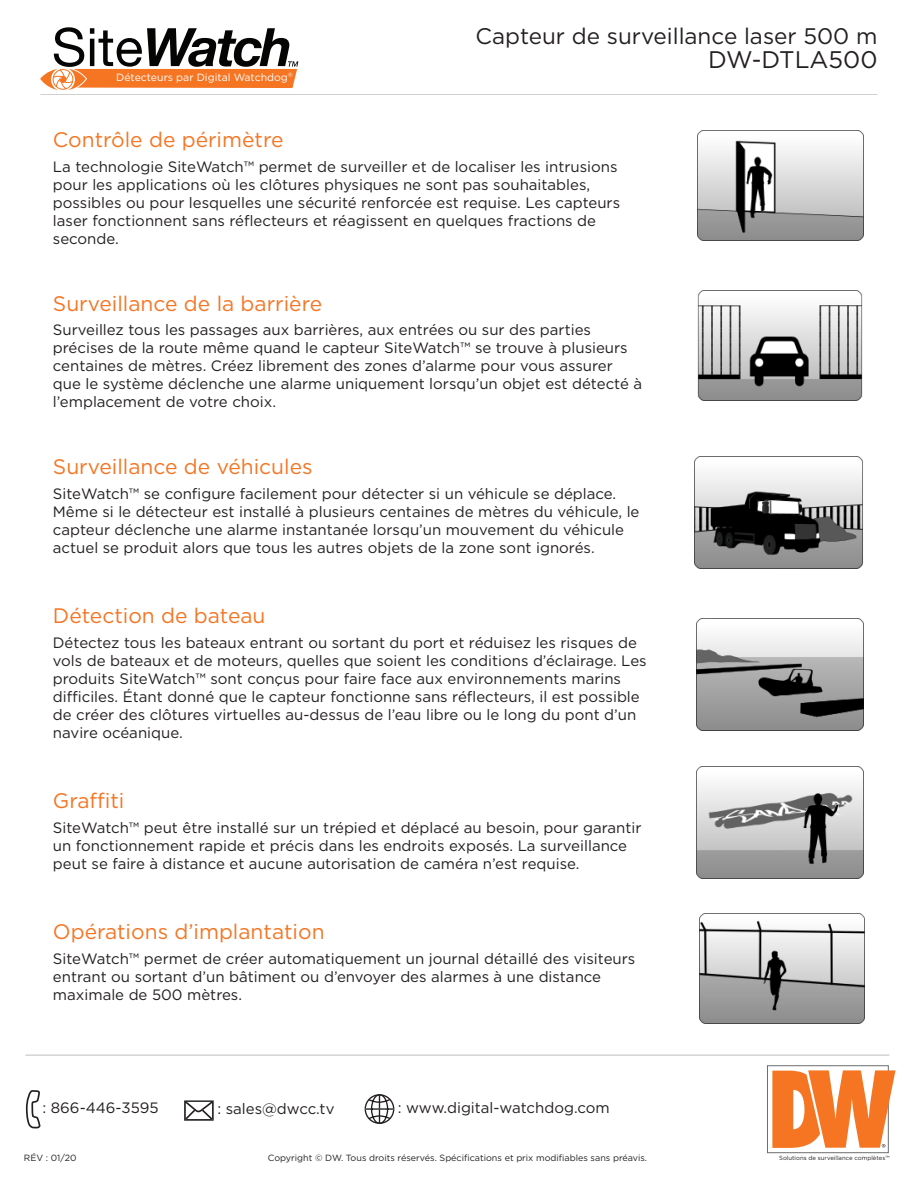
<style>
.page{position:relative;width:918px;height:1188px;background:#fff}
.page>*{position:absolute;margin:0;border:0;box-sizing:border-box;transform-origin:0 0}
.t1{font:24px "Gotham";color:#231f20}
.t2{font:22.5px "Gotham";color:#231f20}
.t3{font:21px "Gotham";color:#f57523}
.t4{font:15px/18px "Gotham";color:#231f20}
.t5{font:10.5px "Gotham";color:#fff}
.t6{font:9px "Gotham";color:#231f20}
.t7{font:6px "Gotham";color:#231f20}
</style>
<div class="page">
<hr style="left:40px;top:94px;width:838px;height:1px;background:#cfd0d2">
<div style="left:767px;top:1065px;width:122px;height:88px;border:1px solid #6c6d70"></div>
<svg style="left:772px;top:1070px;width:124px;height:78px"></svg>
<hr style="left:25px;top:1055px;width:864px;height:1px;background:#bcbdc0">
<svg style="left:26px;top:1090px;width:15px;height:38px"></svg>
<svg style="left:184px;top:1100px;width:30px;height:21px"></svg>
<svg style="left:365px;top:1094px;width:29px;height:30px"></svg>
<img style="left:697px;top:619px;width:167px;height:111px">
<img style="left:697px;top:291px;width:166px;height:109px">
<img style="left:697px;top:767px;width:167px;height:111px">
<img style="left:699px;top:914px;width:165px;height:109px">
<img style="left:698px;top:131px;width:165px;height:110px">
<img style="left:695px;top:456px;width:168px;height:113px">
<svg style="left:40px;top:27px;width:258px;height:64px"></svg>
<div style="left:89px;top:72px;width:204px;height:15px;background:#f57523"></div>
<p class="t5" style="left:116px;top:70px;width:178px">Détecteurs par Digital Watchdog<sup>®</sup></p>
<p class="t2" style="left:475px;top:22px;width:404px">Capteur de surveillance laser 500 m</p>
<p class="t1" style="left:708px;top:45px;width:171px">DW-DTLA500</p>
<p class="t3" style="left:53px;top:126px;width:232px">Contrôle de périmètre</p>
<p class="t4" style="left:53px;top:157px;width:569px">La technologie SiteWatch™ permet de surveiller et de localiser les intrusions pour les applications où les clôtures physiques ne sont pas souhaitables, possibles ou pour lesquelles une sécurité renforcée est requise. Les capteurs laser fonctionnent sans réflecteurs et réagissent en quelques fractions de seconde.</p>
<p class="t3" style="left:53px;top:290px;width:271px">Surveillance de la barrière</p>
<p class="t4" style="left:53px;top:321px;width:591px">Surveillez tous les passages aux barrières, aux entrées ou sur des parties précises de la route même quand le capteur SiteWatch™ se trouve à plusieurs centaines de mètres. Créez librement des zones d’alarme pour vous assurer que le système déclenche une alarme uniquement lorsqu’un objet est détecté à l’emplacement de votre choix.</p>
<p class="t3" style="left:53px;top:453px;width:261px">Surveillance de véhicules</p>
<p class="t4" style="left:53px;top:484px;width:588px">SiteWatch™ se configure facilement pour détecter si un véhicule se déplace.<br>Même si le détecteur est installé à plusieurs centaines de mètres du véhicule, le capteur déclenche une alarme instantanée lorsqu’un mouvement du véhicule actuel se produit alors que tous les autres objets de la zone sont ignorés.</p>
<p class="t3" style="left:53px;top:602px;width:214px">Détection de bateau</p>
<p class="t4" style="left:53px;top:633px;width:595px">Détectez tous les bateaux entrant ou sortant du port et réduisez les risques de vols de bateaux et de moteurs, quelles que soient les conditions d’éclairage. Les produits SiteWatch™ sont conçus pour faire face aux environnements marins difficiles. Étant donné que le capteur fonctionne sans réflecteurs, il est possible de créer des clôtures virtuelles au-dessus de l’eau libre ou le long du pont d’un navire océanique.</p>
<p class="t3" style="left:53px;top:787px;width:73px">Graffiti</p>
<p class="t4" style="left:53px;top:818px;width:590px">SiteWatch™ peut être installé sur un trépied et déplacé au besoin, pour garantir un fonctionnement rapide et précis dans les endroits exposés. La surveillance peut se faire à distance et aucune autorisation de caméra n’est requise.</p>
<p class="t3" style="left:53px;top:918px;width:273px">Opérations d’implantation</p>
<p class="t4" style="left:53px;top:949px;width:584px">SiteWatch™ permet de créer automatiquement un journal détaillé des visiteurs entrant ou sortant d’un bâtiment ou d’envoyer des alarmes à une distance maximale de 500 mètres.</p>
<p class="t4" style="left:43px;top:1098px;width:118px">: 866-446-3595</p>
<p class="t4" style="left:217px;top:1099px;width:119px">: sales@dwcc.tv</p>
<p class="t4" style="left:398px;top:1099px;width:213px">: www.digital-watchdog.com</p>
<p class="t6" style="left:24px;top:1152px;width:54px">RÉV : 01/20</p>
<p class="t6" style="left:268px;top:1152px;width:381px">Copyright © DW. Tous droits réservés. Spécifications et prix modifiables sans préavis.</p>
<p class="t7" style="left:779px;top:1154px;width:112px">Solutions de surveillance complètes™</p>
</div>
